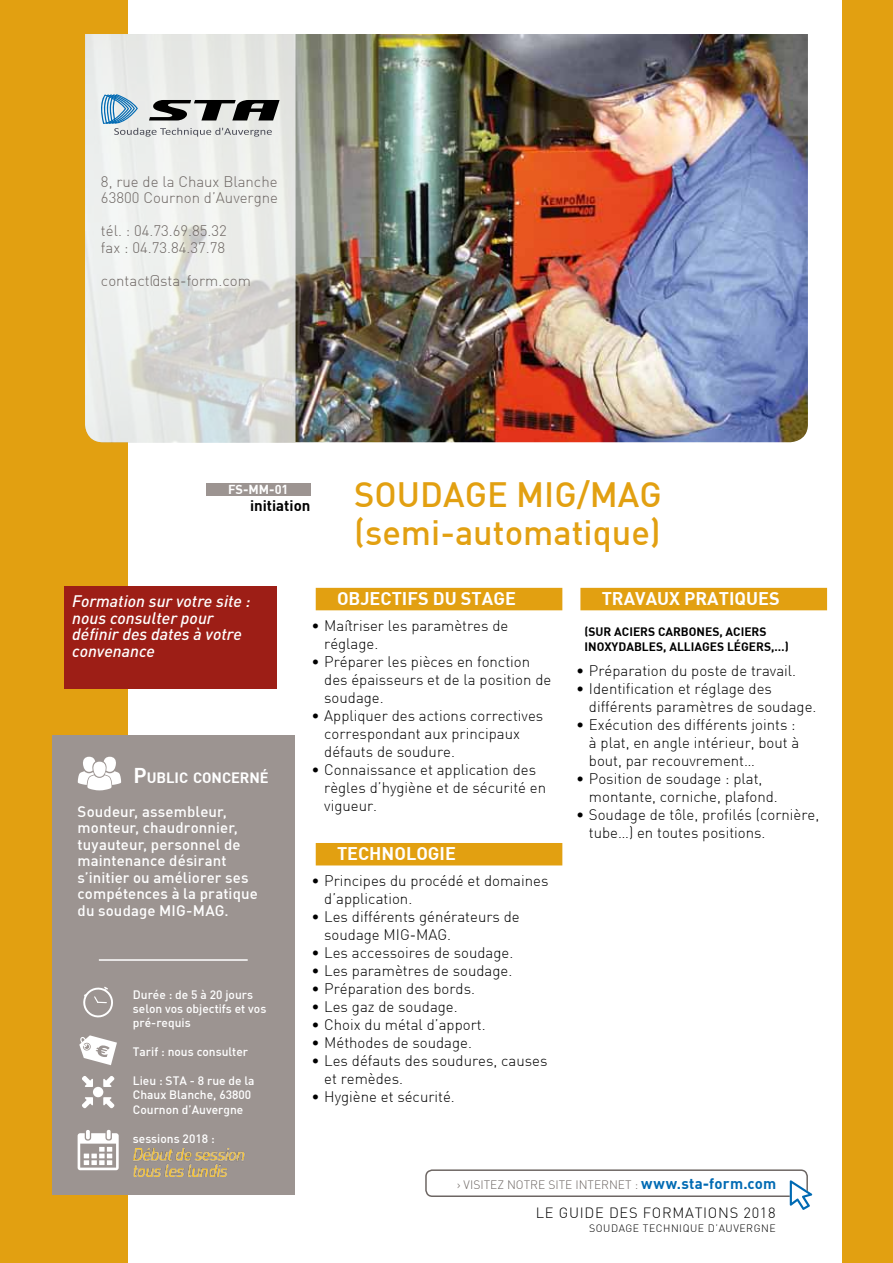
<style>
.page{position:relative;width:893px;height:1263px;background:#fff}
.page>*{position:absolute;margin:0;border:0;box-sizing:border-box;transform-origin:0 0}
.t1{font:500 34.5px/37.8px "DIN";color:#e2a011}
.t2{font:700 18px "DIN";color:#fff}
.t3{font:italic 500 16.5px/16.5px "DIN";color:#fff}
.t4{font:300 15px/18px "DIN";color:#000}
.t5{font:500 15px/16.5px "DIN";letter-spacing:.005em;color:#fff}
.t6{font:300 15px/16.5px "DIN";color:#6d6663}
.t7{font:700 15px "DIN";letter-spacing:.02em;color:#006ab3}
.t8{font:700 15px "DIN";color:#000}
.t9{font:700 14.7px "DIN";letter-spacing:-.005em;color:#fff}
.t10{font:300 14.55px "DIN";letter-spacing:.05em;color:#000}
.t11{font:700 12.75px "DIN";color:#fff}
.t12{font:500 12px/14.4px "DIN";color:#fff}
.t13{font:700 12px "DIN";color:#000}
.t14{font:300 12px "DIN";color:#6d6663}
.t15{font:300 10.5px "DIN";color:#000}
.s1{font-size:21px}
.s2{font-weight:300;font-size:12px;color:#6d6663}
</style>
<div class="page">
<div style="left:842px;top:0;width:51px;height:1263px;background:#e2a011"></div>
<div style="left:0;top:0;width:128px;height:1263px;background:#e2a011"></div>
<img style="left:296px;top:34px;width:512px;height:408px">
<div style="left:52px;top:736px;width:242px;height:459px;background:#9c9491"></div>
<div style="left:425px;top:1169px;width:383px;height:28px;border:2px solid #6d6663;border-radius:6px"></div>
<svg style="left:790px;top:1180px;width:22px;height:30px"></svg>
<svg style="left:78px;top:757px;width:43px;height:33px"></svg>
<hr style="left:99px;top:959px;width:149px;height:2px;background:#fff">
<svg style="left:79px;top:1035px;width:38px;height:30px"></svg>
<svg style="left:78px;top:1130px;width:41px;height:40px"></svg>
<svg style="left:82px;top:1076px;width:11px;height:11px"></svg>
<svg style="left:82px;top:1097px;width:11px;height:11px"></svg>
<svg style="left:103px;top:1097px;width:11px;height:11px"></svg>
<svg style="left:103px;top:1076px;width:11px;height:11px"></svg>
<div style="left:93px;top:1087px;width:10px;height:10px;background:#fff;border-radius:50%"></div>
<svg style="left:83px;top:986px;width:30px;height:32px"></svg>
<div style="left:580px;top:588px;width:247px;height:22px;background:#e2a011"></div>
<div style="left:316px;top:588px;width:246px;height:22px;background:#e2a011"></div>
<div style="left:316px;top:843px;width:246px;height:22px;background:#e2a011"></div>
<div style="left:64px;top:587px;width:212px;height:102px;background:#9d1e16"></div>
<div style="left:206px;top:483px;width:104px;height:12px;background:#9c9491"></div>
<img style="left:133px;top:1148px;width:112px;height:28px">
<svg style="left:85px;top:34px;width:211px;height:408px;background:#e5e6e4"></svg>
<svg style="left:98px;top:94px;width:182px;height:43px;background:#a8afb2"></svg>
<p class="t6" style="left:101px;top:173px;width:179px">8, rue de la Chaux Blanche<br>63800 Cournon d’Auvergne</p>
<p class="t6" style="left:101px;top:222px;width:127px">tél. : 04.73.69.85.32 fax : 04.73.84.37.78</p>
<p class="t6" style="left:101px;top:272px;width:151px">contact@sta-form.com</p>
<p class="t11" style="left:228px;top:481px;width:62px">FS-MM-01</p>
<p class="t8" style="left:250px;top:496px;width:62px">INITIATION</p>
<h1 class="t1" style="left:354px;top:474px;width:308px">Soudage MIG/MAG (semi-automatique)</h1>
<p class="t3" style="left:72px;top:592px;width:180px">Formation sur votre site : nous consulter pour définir des dates à votre convenance</p>
<p class="t9" style="left:133px;top:768px;width:137px"><span class="s1">P</span>UBLIC CONCERNÉ</p>
<p class="t5" style="left:78px;top:803px;width:182px">Soudeur, assembleur, monteur, chaudronnier, tuyauteur, personnel de maintenance désirant s’initier ou améliorer ses compétences à la pratique du soudage MIG-MAG.</p>
<p class="t12" style="left:133px;top:987px;width:135px">Durée : de 5 à 20 jours selon vos objectifs et vos pré-requis</p>
<p class="t12" style="left:133px;top:1044px;width:117px">Tarif : nous consulter</p>
<p class="t12" style="left:133px;top:1073px;width:123px">Lieu : STA - 8 rue de la<br>Chaux Blanche, 63800<br>Cournon d’Auvergne</p>
<p class="t12" style="left:133px;top:1131px;width:83px">sessions 2018 :</p>
<p class="t2" style="left:337px;top:587px;width:44px">OBJECTIFS</p>
<p class="t2" style="left:433px;top:587px;width:82px">DUSTAGE</p>
<p class="t2" style="left:602px;top:587px;width:94px">TRAVAU X PRATIQUES</p>
<p class="t4" style="left:324px;top:616px;width:186px;text-indent:-13px">• Maîtriser les paramètres de réglage.</p>
<p class="t4" style="left:324px;top:652px;width:229px;text-indent:-13px">• Préparer les pièces en fonction des épaisseurs et de la position de soudage.</p>
<p class="t4" style="left:324px;top:706px;width:221px;text-indent:-13px">• Appliquer des actions correctives correspondant aux principaux défauts de soudure.</p>
<p class="t4" style="left:324px;top:760px;width:223px;text-indent:-13px">• Connaissance et application des règles d’hygiène et de sécurité en vigueur.</p>
<p class="t2" style="left:337px;top:842px;width:57px">TECHNOLO</p>
<p class="t2" style="left:428px;top:842px;width:20px">GIE</p>
<p class="t4" style="left:324px;top:871px;width:226px;text-indent:-13px">• Principes du procédé et domaines d’application.</p>
<p class="t4" style="left:324px;top:907px;width:197px;text-indent:-13px">• Les différents générateurs de soudage MIG-MAG.</p>
<p class="t4" style="left:311px;top:943px;width:203px">• Les accessoires de soudage.</p>
<p class="t4" style="left:311px;top:961px;width:202px">• Les paramètres de soudage.</p>
<p class="t4" style="left:311px;top:979px;width:165px">• Préparation des bords.</p>
<p class="t4" style="left:311px;top:997px;width:148px">• Les gaz de soudage.</p>
<p class="t4" style="left:311px;top:1015px;width:176px">• Choix du métal d’apport.</p>
<p class="t4" style="left:311px;top:1033px;width:162px">• Méthodes de soudage.</p>
<p class="t4" style="left:324px;top:1051px;width:225px;text-indent:-13px">• Les défauts des soudures, causes et remèdes.</p>
<p class="t4" style="left:311px;top:1087px;width:145px">• Hygiène et sécurité.</p>
<p class="t13" style="left:584px;top:624px;width:13px">(SUR</p>
<p class="t13" style="left:614px;top:624px;width:8px">ACIERS</p>
<p class="t13" style="left:658px;top:624px;width:9px">CAR</p>
<p class="t13" style="left:681px;top:624px;width:17px">BONES</p>
<p class="t13" style="left:719px;top:624px;width:14px">, ACIERS</p>
<p class="t13" style="left:584px;top:639px;width:93px">INOXYDABLES, ALLIA</p>
<p class="t13" style="left:702px;top:639px;width:55px">GES LÉGERS</p>
<p class="t13" style="left:771px;top:639px;width:19px">,…)</p>
<p class="t4" style="left:576px;top:661px;width:221px">• Préparation du poste de travail.</p>
<p class="t4" style="left:589px;top:679px;width:229px;text-indent:-13px">• Identification et réglage des différents paramètres de soudage.</p>
<p class="t4" style="left:589px;top:715px;width:212px;text-indent:-13px">• Exécution des différents joints : à plat, en angle intérieur, bout à bout, par recouvrement…</p>
<p class="t4" style="left:589px;top:769px;width:190px;text-indent:-13px">• Position de soudage : plat, montante, corniche, plafond.</p>
<p class="t4" style="left:589px;top:805px;width:232px;text-indent:-13px">• Soudage de tôle, profilés (cornière, tube…) en toutes positions.</p>
<p class="t14" style="left:457px;top:1177px;width:14px">› visite</p>
<p class="t14" style="left:497px;top:1177px;width:19px">z notre</p>
<p class="t14" style="left:548px;top:1177px;width:7px">site</p>
<p class="t14" style="left:575px;top:1177px;width:12px">Internet</p>
<p class="t7" style="left:635px;top:1174px;width:143px"><span class="s2">:</span> WWW.STA-FORM.COM</p>
<p class="t10" style="left:536px;top:1203px;width:241px">LE GUIDE DES FORMATIONS 2018</p>
<p class="t15" style="left:589px;top:1222px;width:15px">Soudage</p>
<p class="t15" style="left:643px;top:1222px;width:8px">technique</p>
<p class="t15" style="left:708px;top:1222px;width:19px">d’auvergne</p>
</div>
